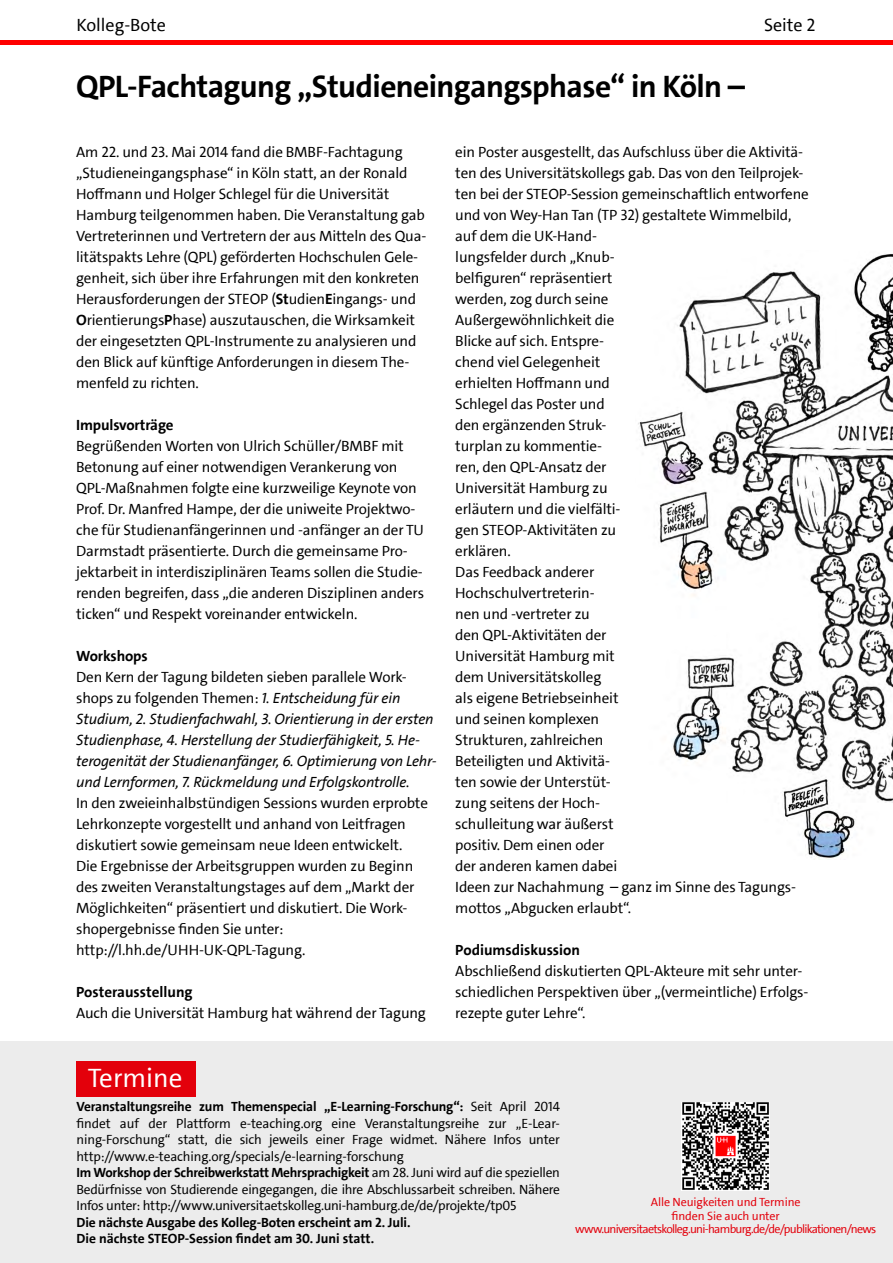
<style>
.page{position:relative;width:893px;height:1263px;background:#fff}
.page>*{position:absolute;margin:0;border:0;box-sizing:border-box;transform-origin:0 0}
.t1{font:700 31.5px "The Sans UHH";letter-spacing:-.02em;color:#000}
.t2{font:27px "The Sans UHH";color:#fff}
.t3{font:18px "The Sans UHH";color:#000}
.t4{font:15px/21px "The Sans UHH";letter-spacing:-.01em;color:#000}
.t5{font:italic 15px/21px "The Sans UHH";letter-spacing:-.01em;color:#000}
.t6{font:700 15px "The Sans UHH";color:#000}
.t7{font:13.5px/16.5px "The Sans UHH";letter-spacing:-.01em;color:#000}
.t8{font:700 13.5px/16.5px "The Sans UHH";letter-spacing:-.01em;color:#000}
.t9{font:12px/13.5px "The Sans UHH";letter-spacing:-.06em;color:#e3000b;text-align:center}
.s1{font-weight:700}
.s2{font-style:normal}
</style>
<div class="page">
<div style="left:0;top:40px;width:893px;height:5px;background:#f00"></div>
<div style="left:0;top:1042px;width:893px;height:221px;background:#ececec"></div>
<div style="left:77px;top:1061px;width:119px;height:35px;background:#e3000b"></div>
<img style="left:682px;top:1102px;width:87px;height:88px">
<img style="left:638px;top:254px;width:255px;height:605px">
<p class="t3" style="left:77px;top:13px;width:91px">Kolleg-Bote</p>
<p class="t3" style="left:764px;top:13px;width:53px">Seite 2</p>
<h1 class="t1" style="left:76px;top:66px;width:670px">QPL-Fachtagung „Studieneingangsphase“ in Köln –</h1>
<p class="t4" style="left:76px;top:142px;width:352px">Am 22. und 23. Mai 2014 fand die BMBF-Fachtagung „Studieneingangsphase“ in Köln statt, an der Ronald Hoffmann und Holger Schlegel für die Universität Hamburg teilgenommen haben. Die Veranstaltung gab Vertreterinnen und Vertretern der aus Mitteln des Qua&shy;litätspakts Lehre (QPL) geförderten Hochschulen Gele&shy;genheit, sich über ihre Erfahrungen mit den konkreten Herausforderungen der STEOP (<span class="s1">St</span>udien<span class="s1">E</span>ingangs- und <span class="s1">O</span>rientierungs<span class="s1">P</span>hase) auszutauschen, die Wirksamkeit der eingesetzten QPL-Instrumente zu analysieren und den Blick auf künftige Anforderungen in diesem The&shy;menfeld zu richten.</p>
<p class="t6" style="left:76px;top:415px;width:99px">Impulsvorträge</p>
<p class="t4" style="left:76px;top:436px;width:349px">Begrüßenden Worten von Ulrich Schüller/BMBF mit Betonung auf einer notwendigen Verankerung von QPL-Maßnahmen folgte eine kurzweilige Keynote von Prof. Dr. Manfred Hampe, der die uniweite Projektwo&shy;che für Studienanfängerinnen und -anfänger an der TU Darmstadt präsentierte. Durch die gemeinsame Pro&shy;jektarbeit in interdisziplinären Teams sollen die Studie&shy;renden begreifen, dass „die anderen Disziplinen anders ticken“ und Respekt voreinander entwickeln.</p>
<p class="t6" style="left:76px;top:646px;width:73px">Workshops</p>
<p class="t5" style="left:76px;top:667px;width:362px"><span class="s2">Den Kern der Tagung bildeten sieben parallele Work&shy;shops zu folgenden Themen:</span> 1. Entscheidung für ein Studium, 2. Studienfachwahl, 3. Orientierung in der ersten Studienphase, 4. Herstellung der Studierfähigkeit, 5. He&shy;terogenität der Studienanfänger, 6. Optimierung von Lehr&shy;und Lernformen, 7. Rückmeldung und Erfolgskontrolle.</p>
<p class="t4" style="left:76px;top:793px;width:353px">In den zweieinhalbstündigen Sessions wurden erprobte Lehrkonzepte vorgestellt und anhand von Leitfragen diskutiert sowie gemeinsam neue Ideen entwickelt.<br>Die Ergebnisse der Arbeitsgruppen wurden zu Beginn des zweiten Veranstaltungstages auf dem „Markt der Möglichkeiten“ präsentiert und diskutiert. Die Work&shy;shopergebnisse finden Sie unter: http://l.hh.de/UHH-UK-QPL-Tagung.</p>
<p class="t6" style="left:76px;top:982px;width:118px">Posterausstellung</p>
<p class="t4" style="left:76px;top:1003px;width:351px">Auch die Universität Hamburg hat während der Tagung</p>
<p class="t4" style="left:455px;top:142px;width:355px">ein Poster ausgestellt, das Aufschluss über die Aktivitä&shy;ten des Universitätskollegs gab. Das von den Teilprojek&shy;ten bei der STEOP-Session gemeinschaftlich entworfene und von Wey-Han Tan (TP 32) gestaltete Wimmelbild, auf dem die UK-Hand-<br>lungsfelder durch „Knub-<br>belfiguren“ repräsentiert<br>werden, zog durch seine<br>Außergewöhnlichkeit die<br>Blicke auf sich. Entspre-<br>chend viel Gelegenheit<br>erhielten Hoffmann und<br>Schlegel das Poster und<br>den ergänzenden Struk-<br>turplan zu kommentie-<br>ren, den QPL-Ansatz der<br>Universität Hamburg zu<br>erläutern und die vielfälti-<br>gen STEOP-Aktivitäten zu<br>erklären.<br>Das Feedback anderer<br>Hochschulvertreterin-<br>nen und -vertreter zu<br>den QPL-Aktivitäten der<br>Universität Hamburg mit<br>dem Universitätskolleg<br>als eigene Betriebseinheit<br>und seinen komplexen<br>Strukturen, zahlreichen<br>Beteiligten und Aktivitä-<br>ten sowie der Unterstüt-<br>zung seitens der Hoch-<br>schulleitung war äußerst<br>positiv. Dem einen oder<br>der anderen kamen dabei<br>Ideen zur Nachahmung – ganz im Sinne des Tagungs&shy;mottos „Abgucken erlaubt“.</p>
<p class="t6" style="left:455px;top:940px;width:126px">Podiumsdiskussion</p>
<p class="t4" style="left:455px;top:961px;width:355px">Abschließend diskutierten QPL-Akteure mit sehr unter&shy;schiedlichen Perspektiven über „(vermeintliche) Erfolgs&shy;rezepte guter Lehre“.</p>
<h2 class="t2" style="left:88px;top:1061px;width:96px">Termine</h2>
<p class="t7" style="left:77px;top:1099px;width:485px"><span class="s1">Veranstaltungsreihe zum Themenspecial „E-Learning-Forschung“:</span> Seit April 2014 findet auf der Plattform e-teaching.org eine Veranstaltungsreihe zur „E-Lear&shy;ning-Forschung“ statt, die sich jeweils einer Frage widmet. Nähere Infos unter http://www.e-teaching.org/specials/e-learning-forschung<br><span class="s1">Im Workshop der Schreibwerkstatt Mehrsprachigkeit</span> am 28. Juni wird auf die speziellen Bedürfnisse von Studierende eingegangen, die ihre Abschlussarbeit schreiben. Nähere Infos unter: http://www.universitaetskolleg.uni-hamburg.de/de/projekte/tp05</p>
<p class="t8" style="left:77px;top:1214px;width:335px">Die nächste Ausgabe des Kolleg-Boten erscheint am 2. Juli.<br>Die nächste STEOP-Session findet am 30. Juni statt.</p>
<p class="t9" style="left:575px;top:1195px;width:302px">Alle Neuigkeiten und Termine<br>finden Sie auch unter www.universitaetskolleg.uni-hamburg.de/de/publikationen/news</p>
</div>
